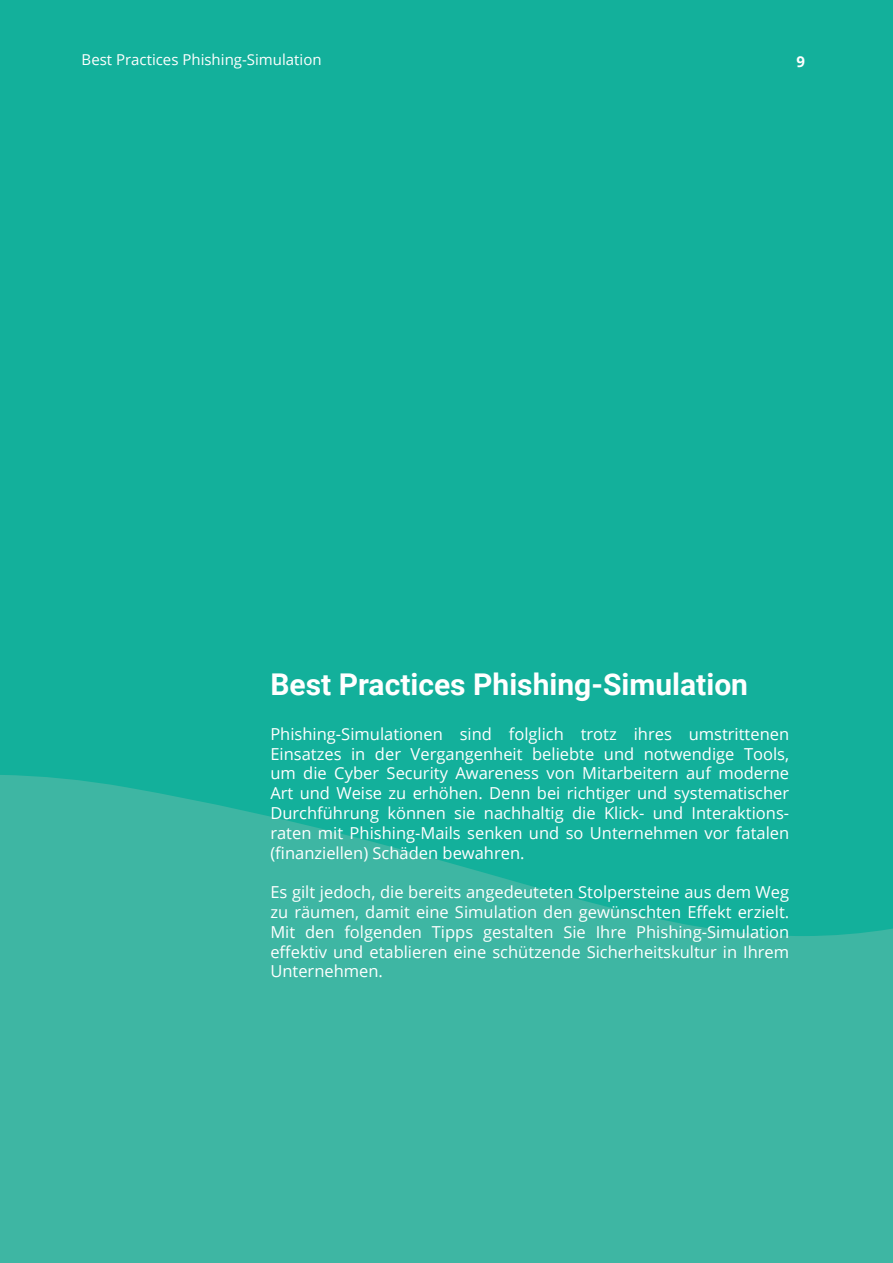
<style>
.page{position:relative;width:893px;height:1263px;background:#13b09b}
.page>*{position:absolute;margin:0;border:0;box-sizing:border-box;transform-origin:0 0}
.t1{font:700 30px "Roboto";color:#fff}
.t2{font:16.5px/19.8px "Open Sans";color:#fff;text-align:justify}
.t3{font:15px "Open Sans";color:#fff}
.t4{font:700 15px "Open Sans";color:#fff}
</style>
<div class="page">
<svg style="left:0;top:775px;width:893px;height:488px;fill:#3eb6a3"></svg>
<p class="t3" style="left:82px;top:50px;width:241px">Best Practices Phishing-Simulation</p>
<p class="t4" style="left:796px;top:51px;width:10px">9</p>
<h1 class="t1" style="left:270px;top:664px;width:479px">Best Practices Phishing-Simulation</h1>
<p class="t2" style="left:270px;top:723px;width:520px">Phishing-Simulationen sind folglich trotz ihres umstrittenen Einsatzes in der Vergangenheit beliebte und notwendige Tools, um die Cyber Security Awareness von Mitarbeitern auf moderne Art und Weise zu erhöhen. Denn bei richtiger und systematischer Durchführung können sie nachhaltig die Klick- und Interaktions&shy;raten mit Phishing-Mails senken und so Unternehmen vor fatalen (finanziellen) Schäden bewahren.</p>
<p class="t2" style="left:270px;top:882px;width:520px">Es gilt jedoch, die bereits angedeuteten Stolpersteine aus dem Weg zu räumen, damit eine Simulation den gewünschten Effekt erzielt.<br>Mit den folgenden Tipps gestalten Sie Ihre Phishing-Simulation effektiv und etablieren eine schützende Sicherheitskultur in Ihrem Unternehmen.</p>
</div>
